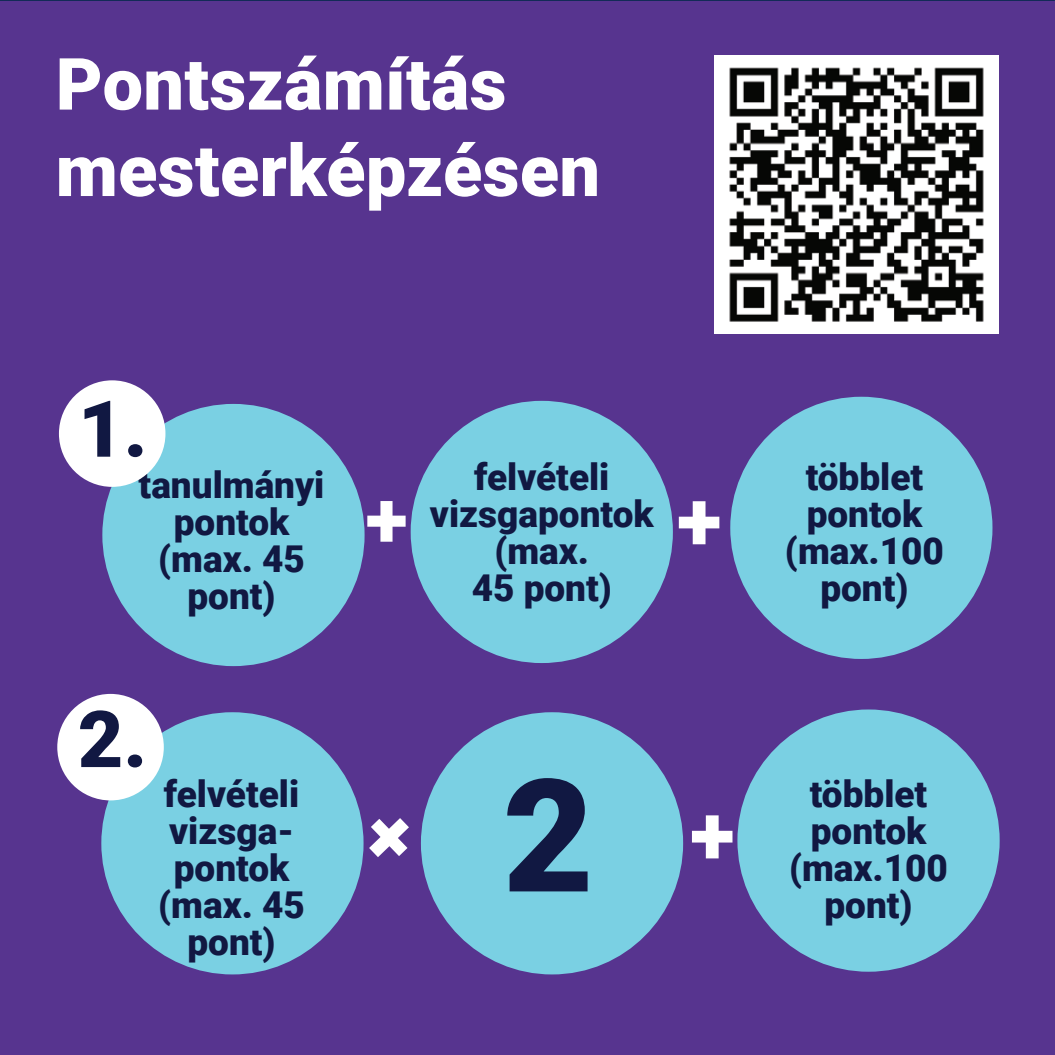
<style>
.page{position:relative;width:1055px;height:1055px;background:#fff}
.page>*{position:absolute;margin:0;border:0;box-sizing:border-box;transform-origin:0 0}
.t1{font:900 157.2px "Roboto";color:#111842}
.t2{font:900 83.2px "Roboto";color:#fff}
.t3{font:900 78.4px "Roboto";color:#111842}
.t4{font:900 78.4px "Roboto";color:#fff}
.t5{font:900 72px/86.4px "Roboto";letter-spacing:.005em;color:#fff}
.t6{font:900 36.8px/36.8px "Roboto";color:#111842;text-align:center}
</style>
<div class="page">
<hr style="left:0;top:0;width:1054px;height:1px;background:#111842">
<div style="left:0;top:3px;width:1055px;height:1052px;background:#57348f"></div>
<hr style="left:0;top:1px;width:1055px;height:4px;background:#57348f">
<img style="left:714px;top:56px;width:284px;height:278px">
<div style="left:101px;top:712px;width:262px;height:262px;background:#7ad0e3;border-radius:50%"></div>
<div style="left:421px;top:712px;width:262px;height:262px;background:#7ad0e3;border-radius:50%"></div>
<div style="left:737px;top:709px;width:262px;height:262px;background:#7ad0e3;border-radius:50%"></div>
<div style="left:102px;top:404px;width:262px;height:262px;background:#7ad0e3;border-radius:50%"></div>
<div style="left:410px;top:401px;width:263px;height:262px;background:#7ad0e3;border-radius:50%"></div>
<div style="left:730px;top:397px;width:262px;height:262px;background:#7ad0e3;border-radius:50%"></div>
<div style="left:59px;top:380px;width:106px;height:107px;background:#fff;border-radius:50%"></div>
<div style="left:57px;top:694px;width:107px;height:106px;background:#fff;border-radius:50%"></div>
<svg style="left:359px;top:809px;width:5px;height:58px"></svg>
<h3 class="t5" style="left:56px;top:38px;width:546px">Pontszámítás mesterképzésen</h3>
<h3 class="t3" style="left:78px;top:374px;width:71px">1.</h3>
<p class="t6" style="left:139px;top:465px;width:187px">tanulmányi pontok (max. 45 pont)</p>
<h3 class="t3" style="left:78px;top:684px;width:71px">2.</h3>
<p class="t6" style="left:158px;top:774px;width:148px">felvételi vizsga&shy;pontok (max. 45 pont)</p>
<p class="t6" style="left:430px;top:457px;width:225px">felvételi vizsgapontok (max.<br>45 pont)</p>
<p class="t6" style="left:785px;top:457px;width:160px">többlet pontok (max.100 pont)</p>
<h3 class="t4" style="left:365px;top:464px;width:43px">+</h3>
<h2 class="t2" style="left:677px;top:462px;width:46px">+</h2>
<h1 class="t1" style="left:503px;top:725px;width:92px">2</h1>
<p class="t6" style="left:789px;top:774px;width:160px">többlet pontok (max.100 pont)</p>
<h2 class="t2" style="left:690px;top:776px;width:46px">+</h2>
</div>
